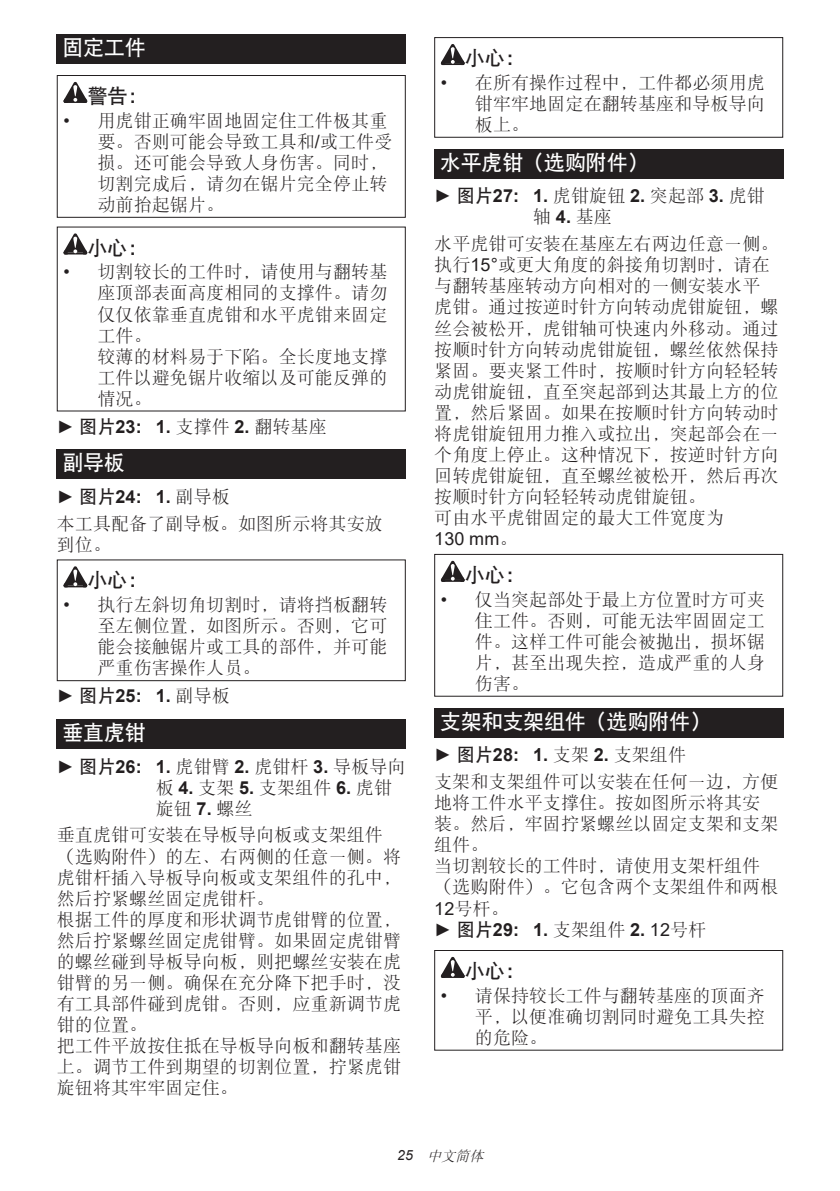
<style>
.page{position:relative;width:840px;height:1191px;background:#fff}
.page>*{position:absolute;margin:0;border:0;box-sizing:border-box;transform-origin:0 0}
.t1{font:21px "DFP Hei W7";letter-spacing:-.01em;color:#fff}
.t2{font:20px "DFP Hei W7";letter-spacing:.005em;color:#231f20}
.t3{font:18px/21px "DFP Song W3";letter-spacing:.005em;color:#231f20}
.t4{font:700 18px "Arial";letter-spacing:.005em;color:#231f20}
.t5{font:18px "Arial";color:#231f20}
.t6{font:italic 14px "DFP Song W3";color:#231f20}
.s1{font-family:"Arial"}
.s2{font-weight:400}
.s3{font-family:"DFP Hei W7";font-weight:400}
.s4{font-family:"DFP Song W3";font-weight:400}
.s5{font-family:"DFP Hei W7"}
.s6{font-family:"Arial";font-weight:700}
.s7{font-family:"DFP Song W3"}
</style>
<div class="page">
<div style="left:57px;top:34px;width:348px;height:29px;background:#231f20"></div>
<svg style="left:63px;top:82px;width:24px;height:21px"></svg>
<div style="left:57px;top:75px;width:348px;height:143px;border:1px solid #231f20"></div>
<svg style="left:63px;top:233px;width:24px;height:21px"></svg>
<div style="left:57px;top:449px;width:348px;height:30px;background:#231f20"></div>
<svg style="left:63px;top:566px;width:24px;height:21px"></svg>
<div style="left:57px;top:559px;width:348px;height:122px;border:1px solid #231f20"></div>
<div style="left:57px;top:719px;width:348px;height:29px;background:#231f20"></div>
<svg style="left:440px;top:44px;width:24px;height:21px"></svg>
<div style="left:434px;top:37px;width:348px;height:101px;border:1px solid #231f20"></div>
<div style="left:434px;top:149px;width:348px;height:29px;background:#231f20"></div>
<svg style="left:440px;top:561px;width:24px;height:21px"></svg>
<div style="left:434px;top:554px;width:348px;height:142px;border:1px solid #231f20"></div>
<div style="left:434px;top:708px;width:348px;height:29px;background:#231f20"></div>
<svg style="left:440px;top:957px;width:24px;height:21px"></svg>
<div style="left:434px;top:950px;width:348px;height:100px;border:1px solid #231f20"></div>
<p class="t1" style="left:62px;top:37px;width:85px">固定工件</p>
<p class="t2" style="left:87px;top:86px;width:62px">警告：</p>
<p class="t3" style="left:97px;top:110px;width:296px;text-indent:-34px"><span class="s1">•</span> 用虎钳正确牢固地固定住工件极其重要。否则可能会导致工具和<span class="s1">/</span>或工件受损。还可能会导致人身伤害。同时，切割完成后，请勿在锯片完全停止转动前抬起锯片。</p>
<p class="t2" style="left:87px;top:237px;width:62px">小心：</p>
<p class="t3" style="left:97px;top:261px;width:291px;text-indent:-34px"><span class="s1">•</span> 切割较长的工件时，请使用与翻转基座顶部表面高度相同的支撑件。请勿仅仅依靠垂直虎钳和水平虎钳来固定工件。<br>较薄的材料易于下陷。全长度地支撑工件以避免锯片收缩以及可能反弹的情况。</p>
<p class="t4" style="left:57px;top:413px;width:271px"><span class="s2">►</span> <span class="s3">图片</span>23: 1. <span class="s4">支撑件</span> 2. <span class="s4">翻转基座</span></p>
<p class="t1" style="left:62px;top:452px;width:64px">副导板</p>
<p class="t4" style="left:57px;top:484px;width:174px"><span class="s2">►</span> <span class="s3">图片</span>24: 1. <span class="s4">副导板</span></p>
<p class="t3" style="left:57px;top:512px;width:327px">本工具配备了副导板。如图所示将其安放到位。</p>
<p class="t2" style="left:87px;top:570px;width:62px">小心：</p>
<p class="t3" style="left:97px;top:594px;width:291px;text-align:justify;text-indent:-34px"><span class="s1">•</span> 执行左斜切角切割时，请将挡板翻转至左侧位置，如图所示。否则，它可能会接触锯片或工具的部件，并可能严重伤害操作人员。</p>
<p class="t4" style="left:57px;top:683px;width:174px"><span class="s2">►</span> <span class="s3">图片</span>25: 1. <span class="s4">副导板</span></p>
<p class="t1" style="left:62px;top:722px;width:85px">垂直虎钳</p>
<p class="t3" style="left:156px;top:755px;width:251px;text-indent:-99px"><span class="s1">►</span> <span class="s5">图片</span><span class="s6">26: 1.</span> 虎钳臂 <span class="s6">2.</span> 虎钳杆 <span class="s6">3.</span> 导板导向板 <span class="s6">4.</span> 支架 <span class="s6">5.</span> 支架组件 <span class="s6">6.</span> 虎钳旋钮 <span class="s6">7.</span> 螺丝</p>
<p class="t3" style="left:57px;top:824px;width:345px">垂直虎钳可安装在导板导向板或支架组件（选购附件）的左、右两侧的任意一侧。将虎钳杆插入导板导向板或支架组件的孔中，然后拧紧螺丝固定虎钳杆。<br>根据工件的厚度和形状调节虎钳臂的位置，然后拧紧螺丝固定虎钳臂。如果固定虎钳臂的螺丝碰到导板导向板，则把螺丝安装在虎钳臂的另一侧。确保在充分降下把手时，没有工具部件碰到虎钳。否则，应重新调节虎钳的位置。<br>把工件平放按住抵在导板导向板和翻转基座上。调节工件到期望的切割位置，拧紧虎钳旋钮将其牢牢固定住。</p>
<p class="t2" style="left:464px;top:48px;width:62px">小心：</p>
<p class="t3" style="left:474px;top:72px;width:291px;text-align:justify;text-indent:-34px"><span class="s1">•</span> 在所有操作过程中，工件都必须用虎钳牢牢地固定在翻转基座和导板导向板上。</p>
<p class="t1" style="left:439px;top:152px;width:210px">水平虎钳（选购附件）</p>
<p class="t4" style="left:434px;top:183px;width:332px"><span class="s2">►</span> <span class="s3">图片</span>27: 1. <span class="s4">虎钳旋钮</span> 2. <span class="s4">突起部</span> 3. <span class="s4">虎钳</span></p>
<p class="t3" style="left:434px;top:204px;width:345px;line-height:26.8px;text-indent:99px">轴 <span class="s6">4.</span> 基座<br>水平虎钳可安装在基座左右两边任意一侧。</p>
<p class="t3" style="left:434px;top:254px;width:345px">执行<span class="s1">15°</span>或更大角度的斜接角切割时，请在与翻转基座转动方向相对的一侧安装水平虎钳。通过按逆时针方向转动虎钳旋钮，螺丝会被松开，虎钳轴可快速内外移动。通过按顺时针方向转动虎钳旋钮，螺丝依然保持紧固。要夹紧工件时，按顺时针方向轻轻转动虎钳旋钮，直至突起部到达其最上方的位置，然后紧固。如果在按顺时针方向转动时将虎钳旋钮用力推入或拉出，突起部会在一个角度上停止。这种情况下，按逆时针方向回转虎钳旋钮，直至螺丝被松开，然后再次按顺时针方向轻轻转动虎钳旋钮。<br>可由水平虎钳固定的最大工件宽度为</p>
<p class="t5" style="left:434px;top:526px;width:85px">130 mm<span class="s7">。</span></p>
<p class="t2" style="left:464px;top:564px;width:62px">小心：</p>
<p class="t3" style="left:474px;top:589px;width:291px;text-align:justify;text-indent:-34px"><span class="s1">•</span> 仅当突起部处于最上方位置时方可夹住工件。否则，可能无法牢固固定工件。这样工件可能会被抛出，损坏锯片，甚至出现失控，造成严重的人身伤害。</p>
<p class="t1" style="left:439px;top:711px;width:272px">支架和支架组件（选购附件）</p>
<p class="t4" style="left:434px;top:742px;width:253px"><span class="s2">►</span> <span class="s3">图片</span>28: 1. <span class="s4">支架</span> 2. <span class="s4">支架组件</span></p>
<p class="t3" style="left:434px;top:771px;width:345px">支架和支架组件可以安装在任何一边，方便地将工件水平支撑住。按如图所示将其安装。然后，牢固拧紧螺丝以固定支架和支架组件。<br>当切割较长的工件时，请使用支架杆组件（选购附件）。它包含两个支架组件和两根<br><span class="s1">12</span>号杆。</p>
<p class="t4" style="left:434px;top:916px;width:273px"><span class="s2">►</span> <span class="s3">图片</span>29: 1. <span class="s4">支架组件</span> 2. <span class="s2">12</span><span class="s4">号杆</span></p>
<p class="t2" style="left:464px;top:960px;width:62px">小心：</p>
<p class="t3" style="left:474px;top:985px;width:291px;text-align:justify;text-indent:-34px"><span class="s1">•</span> 请保持较长工件与翻转基座的顶面齐平，以便准确切割同时避免工具失控的危险。</p>
<p class="t6" style="left:397px;top:1148px;width:91px"><span class="s1">2 5</span> 中文简体</p>
</div>
